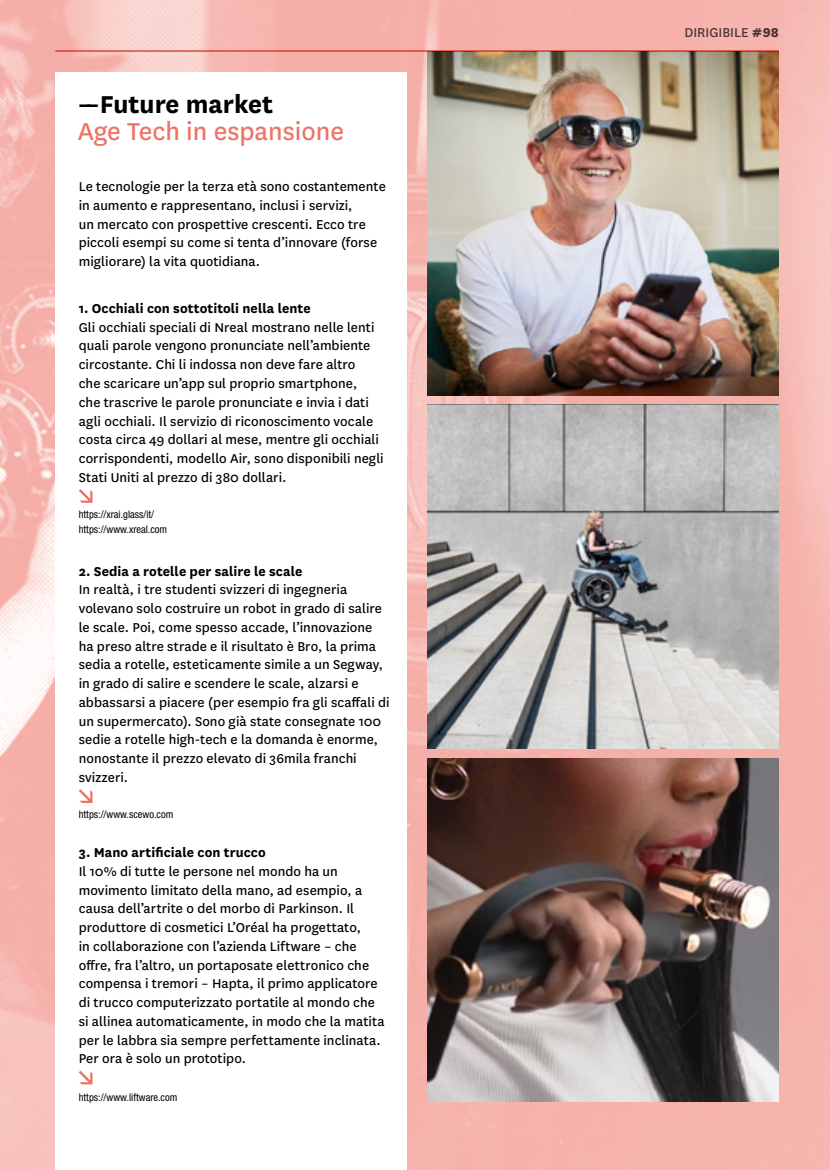
<style>
.page{position:relative;width:830px;height:1170px;background:#fff}
.page>*{position:absolute;margin:0;border:0;box-sizing:border-box;transform-origin:0 0}
.t1{font:28.5px "National";color:#ee7265}
.t2{font:700 28.5px "National";color:#000}
.t3{font:15px/18.8px "National";letter-spacing:.005em;color:#000}
.t4{font:700 15px "National";letter-spacing:.005em;color:#000}
.t5{font:15px "National";color:#4a4a49}
.t6{font:condensed 10.5px/15px "Helvetica Neue LT Std";color:#000}
.s1{font-weight:800}
</style>
<div class="page">
<img style="left:0;top:0;width:829px;height:1169px">
<div style="left:55px;top:72px;width:351px;height:1097px;background:#fff"></div>
<svg style="left:79px;top:489px;width:13px;height:14px"></svg>
<svg style="left:79px;top:789px;width:13px;height:14px"></svg>
<svg style="left:79px;top:1070px;width:13px;height:14px"></svg>
<img style="left:427px;top:52px;width:351px;height:343px">
<img style="left:427px;top:405px;width:351px;height:343px">
<img style="left:427px;top:758px;width:351px;height:343px">
<hr style="left:55px;top:50px;width:723px;height:2px;background:#f29e96">
<h1 class="t2" style="left:78px;top:84px;width:197px">––Future market</h1>
<h1 class="t1" style="left:78px;top:112px;width:268px">Age Tech in espansione</h1>
<p class="t3" style="left:79px;top:176px;width:308px">Le tecnologie per la terza età sono costantemente in aumento e rappresentano, inclusi i servizi,<br>un mercato con prospettive crescenti. Ecco tre piccoli esempi su come si tenta d’innovare (forse migliorare) la vita quotidiana.</p>
<p class="t4" style="left:79px;top:298px;width:233px">1. Occhiali con sottotitoli nella lente</p>
<p class="t3" style="left:79px;top:317px;width:306px">Gli occhiali speciali di Nreal mostrano nelle lenti quali parole vengono pronunciate nell’ambiente circostante. Chi li indossa non deve fare altro<br>che scaricare un’app sul proprio smartphone,<br>che trascrive le parole pronunciate e invia i dati agli occhiali. Il servizio di riconoscimento vocale costa circa 49 dollari al mese, mentre gli occhiali corrispondenti, modello Air, sono disponibili negli Stati Uniti al prezzo di 380 dollari.</p>
<p class="t6" style="left:79px;top:506px;width:90px">https://xrai.glass/it/ https://www.xreal.com</p>
<p class="t4" style="left:79px;top:560px;width:225px">2. Sedia a rotelle per salire le scale</p>
<p class="t3" style="left:79px;top:579px;width:312px">In realtà, i tre studenti svizzeri di ingegneria volevano solo costruire un robot in grado di salire le scale. Poi, come spesso accade, l’innovazione ha preso altre strade e il risultato è Bro, la prima sedia a rotelle, esteticamente simile a un Segway, in grado di salire e scendere le scale, alzarsi e abbassarsi a piacere (per esempio fra gli scaffali di un supermercato). Sono già state consegnate 100 sedie a rotelle high-tech e la domanda è enorme, nonostante il prezzo elevato di 36mila franchi svizzeri.</p>
<p class="t6" style="left:79px;top:806px;width:96px">https://www.scewo.com</p>
<p class="t4" style="left:79px;top:841px;width:188px">3. Mano artificiale con trucco</p>
<p class="t3" style="left:79px;top:861px;width:307px">Il 10% di tutte le persone nel mondo ha un movimento limitato della mano, ad esempio, a causa dell’artrite o del morbo di Parkinson. Il produttore di cosmetici L’Oréal ha progettato,<br>in collaborazione con l’azienda Liftware – che offre, fra l’altro, un portaposate elettronico che compensa i tremori – Hapta, il primo applicatore di trucco computerizzato portatile al mondo che si allinea automaticamente, in modo che la matita per le labbra sia sempre perfettamente inclinata.<br>Per ora è solo un prototipo.</p>
<p class="t6" style="left:79px;top:1089px;width:100px">https://www.liftware.com</p>
<p class="t5" style="left:684px;top:22px;width:96px">DIRIGIBILE <span class="s1">#98</span></p>
</div>
